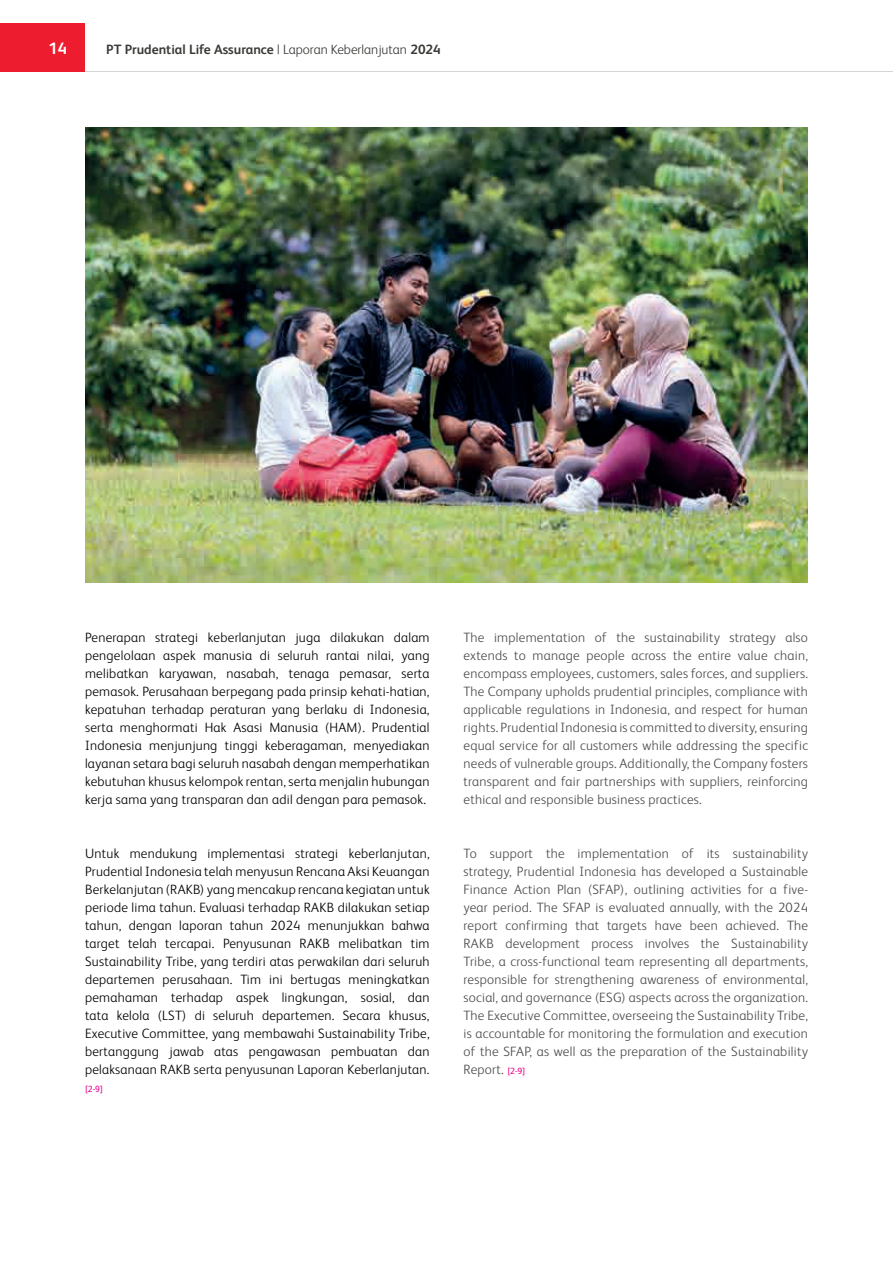
<style>
.page{position:relative;width:893px;height:1263px;background:#fff}
.page>*{position:absolute;margin:0;border:0;box-sizing:border-box;transform-origin:0 0}
.t1{font:700 16.5px "FS Albert Pro";color:#fff}
.t2{font:300 13.5px/18px "FS Albert Pro";letter-spacing:.02em;color:#4b4c4d;text-align:justify}
.t3{font:300 13.5px/18px "FS Albert Pro";letter-spacing:.02em;color:#000;text-align:justify}
.t4{font:700 13.5px "FS Albert Pro";color:#383b36}
.t5{font:9px "FS Albert Pro";color:#ed028c}
.s1{font-weight:300}
.s2{font-weight:400;font-size:9px;color:#ed028c}
</style>
<div class="page">
<hr style="left:0;top:71px;width:893px;height:1px;background:#d2d5d7">
<div style="left:0;top:23px;width:85px;height:49px;background:#ed1c2e"></div>
<img style="left:85px;top:128px;width:723px;height:455px">
<p class="t1" style="left:48px;top:36px;width:20px">14</p>
<p class="t4" style="left:106px;top:40px;width:336px">PT Prudential Life Assurance <span class="s1">| Laporan Keberlanjutan</span> 2024</p>
<p class="t3" style="left:85px;top:627px;width:346px">Penerapan strategi keberlanjutan juga dilakukan dalam pengelolaan aspek manusia di seluruh rantai nilai, yang melibatkan karyawan, nasabah, tenaga pemasar, serta pemasok. Perusahaan berpegang pada prinsip kehati-hatian, kepatuhan terhadap peraturan yang berlaku di Indonesia, serta menghormati Hak Asasi Manusia (HAM). Prudential Indonesia menjunjung tinggi keberagaman, menyediakan layanan setara bagi seluruh nasabah dengan memperhatikan kebutuhan khusus kelompok rentan, serta menjalin hubungan kerja sama yang transparan dan adil dengan para pemasok.</p>
<p class="t3" style="left:85px;top:843px;width:346px">Untuk mendukung implementasi strategi keberlanjutan, Prudential Indonesia telah menyusun Rencana Aksi Keuangan Berkelanjutan (RAKB) yang mencakup rencana kegiatan untuk periode lima tahun. Evaluasi terhadap RAKB dilakukan setiap tahun, dengan laporan tahun 2024 menunjukkan bahwa target telah tercapai. Penyusunan RAKB melibatkan tim Sustainability Tribe, yang terdiri atas perwakilan dari seluruh departemen perusahaan. Tim ini bertugas meningkatkan pemahaman terhadap aspek lingkungan, sosial, dan tata kelola (LST) di seluruh departemen. Secara khusus, Executive Committee, yang membawahi Sustainability Tribe, bertanggung jawab atas pengawasan pembuatan dan pelaksanaan RAKB serta penyusunan Laporan Keberlanjutan.</p>
<p class="t5" style="left:85px;top:1082px;width:20px">[2-9]</p>
<p class="t2" style="left:463px;top:627px;width:346px">The implementation of the sustainability strategy also extends to manage people across the entire value chain, encompass employees, customers, sales forces, and suppliers.<br>The Company upholds prudential principles, compliance with applicable regulations in Indonesia, and respect for human rights. Prudential Indonesia is committed to diversity, ensuring equal service for all customers while addressing the specific needs of vulnerable groups. Additionally, the Company fosters transparent and fair partnerships with suppliers, reinforcing ethical and responsible business practices.</p>
<p class="t2" style="left:463px;top:843px;width:346px">To support the implementation of its sustainability strategy, Prudential Indonesia has developed a Sustainable Finance Action Plan (SFAP), outlining activities for a five&shy;year period. The SFAP is evaluated annually, with the 2024 report confirming that targets have been achieved. The RAKB development process involves the Sustainability Tribe, a cross-functional team representing all departments, responsible for strengthening awareness of environmental, social, and governance (ESG) aspects across the organization.<br>The Executive Committee, overseeing the Sustainability Tribe, is accountable for monitoring the formulation and execution of the SFAP, as well as the preparation of the Sustainability Report. <span class="s2">[2-9]</span></p>
</div>
